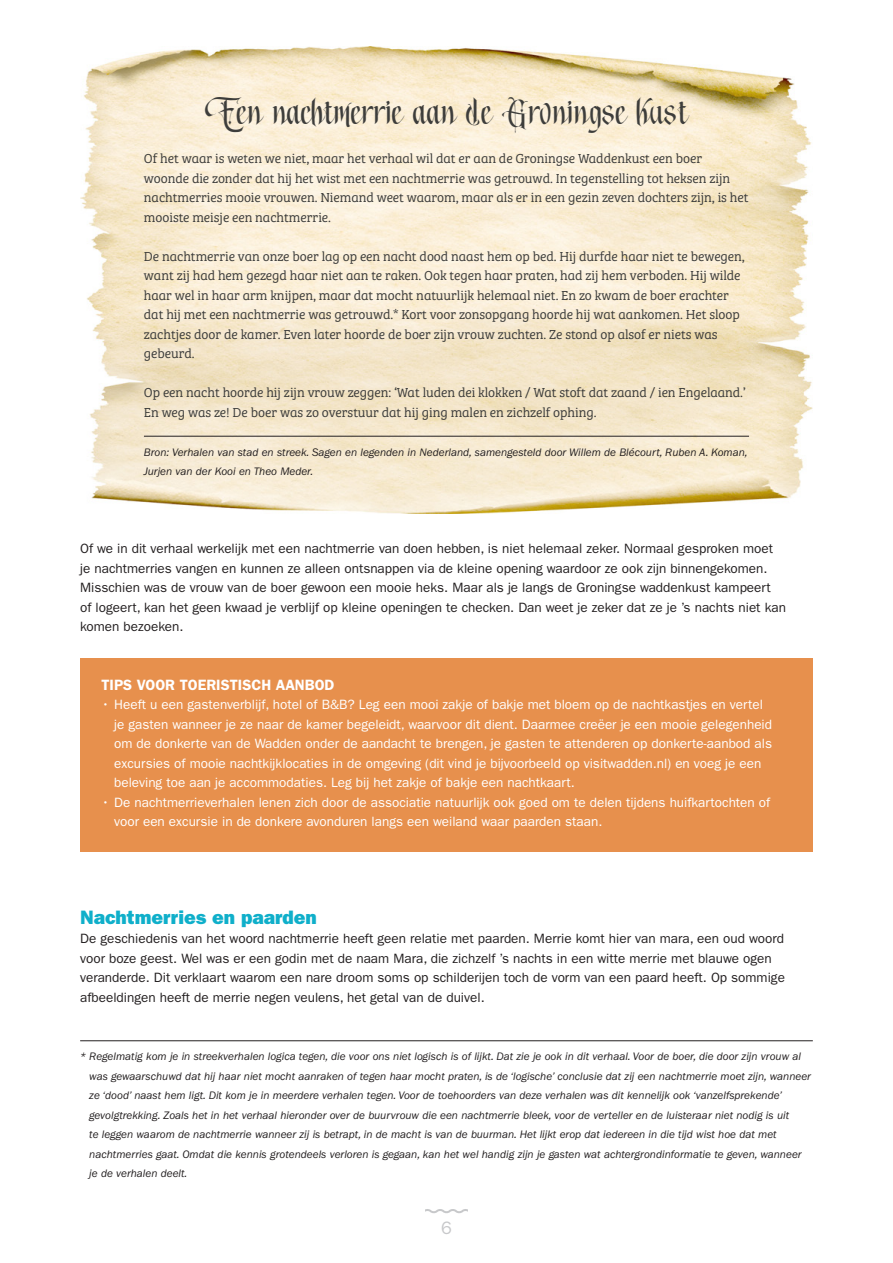
<style>
.page{position:relative;width:893px;height:1263px;background:#fff}
.page>*{position:absolute;margin:0;border:0;box-sizing:border-box;transform-origin:0 0}
.H3_Tussenkop_10_volk{font:36px "Songofcorona";color:#3d3d3b}
.H2_Tussenkop_13{font:19.5px "ITC Franklin Gothic Std Hvy";color:#0fafca}
.t1{font:18px "ITC Franklin Gothic Std";color:#c7c8ca}
.H3_Tussenkop_10_kade{font:600 15px "ITC Franklin Gothic Std";color:#fff}
.Basisalinea_kader_vo{font:300 13.5px/19.5px "Bree Serif";letter-spacing:-.005em;color:#3d3d3b}
.t2{font:13.5px/19.5px "ITC Franklin Gothic Std";color:#231f20}
.Basisalinea_kader{font:13.5px/19.5px "ITC Franklin Gothic Std";color:#fff}
.Voetnoot{font:italic 11.25px/19.5px "ITC Franklin Gothic Std";color:#231f20}
.Bron_voetnoot{font:italic 11.25px/19.5px "ITC Franklin Gothic Std";color:#231f20}
</style>
<div class="page">
<svg style="left:425px;top:1209px;width:43px;height:5px"></svg>
<img style="left:80px;top:47px;width:733px;height:466px">
<hr style="left:144px;top:436px;width:605px;height:1px;background:#231f20">
<div style="left:80px;top:658px;width:733px;height:58px;background:#e7904d"></div>
<div style="left:80px;top:679px;width:733px;height:134px;background:#e7904d"></div>
<div style="left:80px;top:776px;width:733px;height:76px;background:#e7904d"></div>
<hr style="left:80px;top:1040px;width:733px;height:1px;background:#231f20">
<h3 class="H3_Tussenkop_10_volk" style="left:205px;top:90px;width:484px">Een nachtmerrie aan de Groningse kust</h3>
<h3 class="Basisalinea_kader_vo" style="left:144px;top:148px;width:606px">Of het waar is weten we niet, maar het verhaal wil dat er aan de Groningse Waddenkust een boer woonde die zonder dat hij het wist met een nachtmerrie was getrouwd. In tegenstelling tot heksen zijn nachtmerries mooie vrouwen. Niemand weet waarom, maar als er in een gezin zeven dochters zijn, is het mooiste meisje een nachtmerrie.</h3>
<h3 class="Basisalinea_kader_vo" style="left:144px;top:245px;width:602px">De nachtmerrie van onze boer lag op een nacht dood naast hem op bed. Hij durfde haar niet te bewegen, want zij had hem gezegd haar niet aan te raken. Ook tegen haar praten, had zij hem verboden. Hij wilde haar wel in haar arm knijpen, maar dat mocht natuurlijk helemaal niet. En zo kwam de boer erachter dat hij met een nachtmerrie was getrouwd.* Kort voor zonsopgang hoorde hij wat aankomen. Het sloop zachtjes door de kamer. Even later hoorde de boer zijn vrouw zuchten. Ze stond op alsof er niets was gebeurd.</h3>
<h3 class="Basisalinea_kader_vo" style="left:144px;top:382px;width:603px">Op een nacht hoorde hij zijn vrouw zeggen: ‘Wat luden dei klokken / Wat stoft dat zaand / ien Engelaand.’<br>En weg was ze! De boer was zo overstuur dat hij ging malen en zichzelf ophing.</h3>
<p class="Bron_voetnoot" style="left:144px;top:442px;width:605px">Bron: Verhalen van stad en streek. Sagen en legenden in Nederland, samengesteld door Willem de Blécourt, Ruben A. Koman,<br>Jurjen van der Kooi en Theo Meder.</p>
<p class="t2" style="left:80px;top:539px;width:707px">Of we in dit verhaal werkelijk met een nachtmerrie van doen hebben, is niet helemaal zeker. Normaal gesproken moet je nachtmerries vangen en kunnen ze alleen ontsnappen via de kleine opening waardoor ze ook zijn binnengekomen.<br>Misschien was de vrouw van de boer gewoon een mooie heks. Maar als je langs de Groningse waddenkust kampeert<br>of logeert, kan het geen kwaad je verblijf op kleine openingen te checken. Dan weet je zeker dat ze je ’s nachts niet kan komen bezoeken.</p>
<h3 class="H3_Tussenkop_10_kade" style="left:101px;top:676px;width:235px">TIPS VOOR TOERISTISCH AANBOD</h3>
<p class="Basisalinea_kader" style="left:114px;top:695px;width:659px;text-indent:-13px">• Heeft u een gastenverblijf, hotel of B&amp;B? Leg een mooi zakje of bakje met bloem op de nachtkastjes en vertel je gasten wanneer je ze naar de kamer begeleidt, waarvoor dit dient. Daarmee creëer je een mooie gelegenheid om de donkerte van de Wadden onder de aandacht te brengen, je gasten te attenderen op donkerte-aanbod als excursies of mooie nachtkijklocaties in de omgeving (dit vind je bijvoorbeeld op visitwadden.nl) en voeg je een beleving toe aan je accommodaties. Leg bij het zakje of bakje een nachtkaart.</p>
<p class="Basisalinea_kader" style="left:114px;top:792px;width:658px;text-indent:-13px">• De nachtmerrieverhalen lenen zich door de associatie natuurlijk ook goed om te delen tijdens huifkartochten of voor een excursie in de donkere avonduren langs een weiland waar paarden staan.</p>
<p class="H2_Tussenkop_13" style="left:80px;top:905px;width:238px">Nachtmerries en paarden</p>
<p class="t2" style="left:80px;top:929px;width:706px">De geschiedenis van het woord nachtmerrie heeft geen relatie met paarden. Merrie komt hier van mara, een oud woord voor boze geest. Wel was er een godin met de naam Mara, die zichzelf ’s nachts in een witte merrie met blauwe ogen veranderde. Dit verklaart waarom een nare droom soms op schilderijen toch de vorm van een paard heeft. Op sommige afbeeldingen heeft de merrie negen veulens, het getal van de duivel.</p>
<p class="Voetnoot" style="left:89px;top:1047px;width:723px;text-indent:-9px">* Regelmatig kom je in streekverhalen logica tegen, die voor ons niet logisch is of lijkt. Dat zie je ook in dit verhaal. Voor de boer, die door zijn vrouw al was gewaarschuwd dat hij haar niet mocht aanraken of tegen haar mocht praten, is de ‘logische’ conclusie dat zij een nachtmerrie moet zijn, wanneer ze ‘dood’ naast hem ligt. Dit kom je in meerdere verhalen tegen. Voor de toehoorders van deze verhalen was dit kennelijk ook ‘vanzelfsprekende’ gevolgtrekking. Zoals het in het verhaal hieronder over de buurvrouw die een nachtmerrie bleek, voor de verteller en de luisteraar niet nodig is uit<br>te leggen waarom de nachtmerrie wanneer zij is betrapt, in de macht is van de buurman. Het lijkt erop dat iedereen in die tijd wist hoe dat met nachtmerries gaat. Omdat die kennis grotendeels verloren is gegaan, kan het wel handig zijn je gasten wat achtergrondinformatie te geven, wanneer je de verhalen deelt.</p>
<h3 class="t1" style="left:441px;top:1217px;width:12px">6</h3>
</div>
